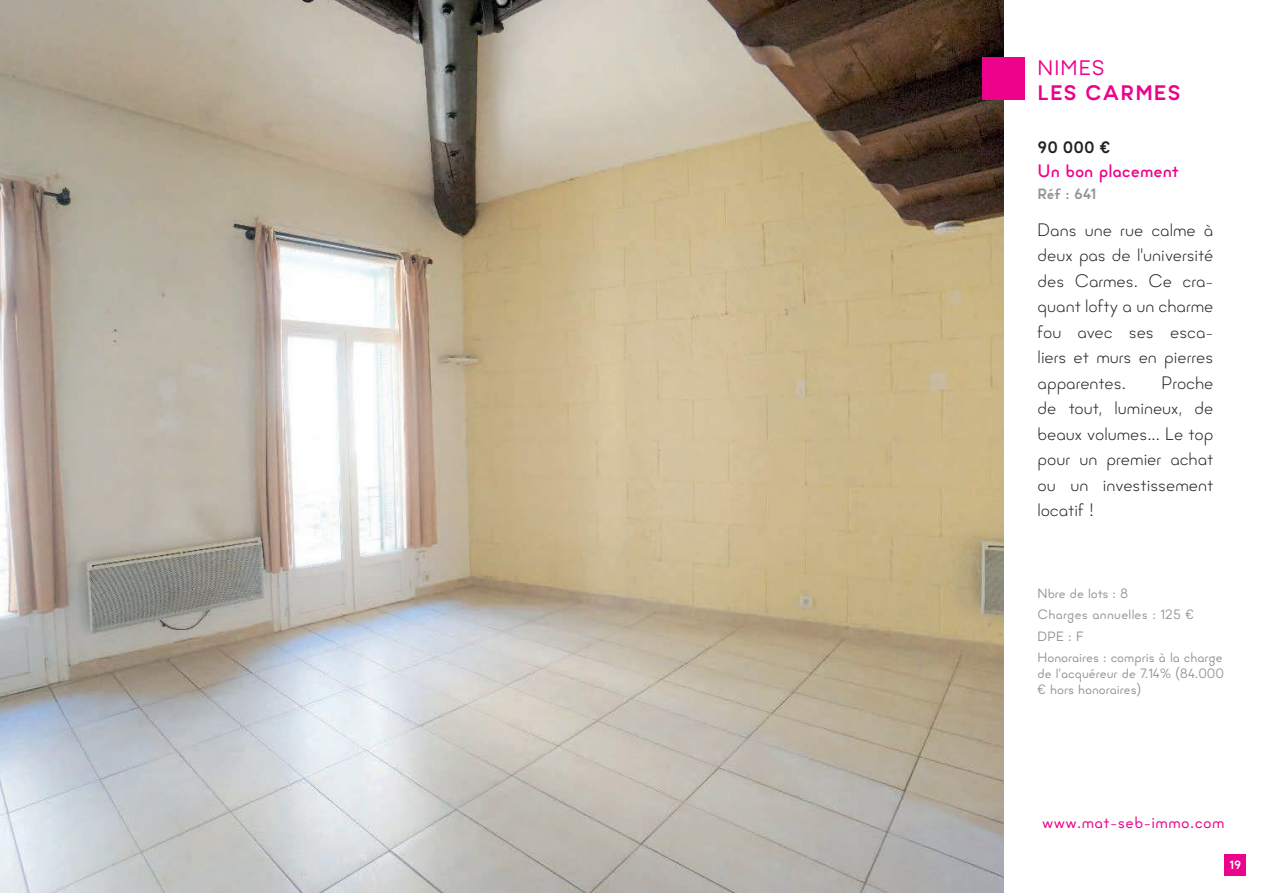
<style>
.page{position:relative;width:1263px;height:893px;background:#fff}
.page>*{position:absolute;margin:0;border:0;box-sizing:border-box;transform-origin:0 0}
.Ville_Rose{font:700 21px "Minimo";letter-spacing:.05em;color:#ed028c}
.Ville_Rose-2{font:21px "Minimo";letter-spacing:.05em;color:#ed028c}
.Annonce{font:300 18px/25.5px "Minimo";color:#231f20;text-align:justify}
.Titre{font:500 18px "Minimo";color:#ed028c}
.t1{font:16.5px "Minimo";letter-spacing:.025em;color:#ed028c}
.Prix{font:700 16.5px "Minimo";color:#231f20}
.Réf{font:700 15px "Minimo";letter-spacing:-.015em;color:#939598}
.Honoraires{font:13.5px/16.2px "Minimo";color:#939598;text-align:justify}
.Charge{font:13.5px "Minimo";letter-spacing:.02em;color:#939598}
.Nbre_de_lots{font:13.5px "Minimo";color:#939598}
.DPE{font:13.5px "Minimo";color:#939598}
.t2{font:700 12px "Minimo";color:#fff}
</style>
<div class="page">
<div style="left:1225px;top:855px;width:21px;height:21px;background:#ed028c"></div>
<img style="left:0;top:0;width:1003px;height:893px">
<div style="left:982px;top:57px;width:43px;height:43px;background:#ed028c"></div>
<p class="Ville_Rose-2" style="left:1037px;top:54px;width:69px">NIMES</p>
<p class="Ville_Rose" style="left:1037px;top:79px;width:145px">LES CARMES</p>
<p class="Prix" style="left:1037px;top:136px;width:74px">90 000 €</p>
<p class="Titre" style="left:1037px;top:159px;width:143px">Un bon placement</p>
<p class="Réf" style="left:1037px;top:184px;width:60px">Réf : 641</p>
<p class="Annonce" style="left:1037px;top:217px;width:177px">Dans une rue calme à deux pas de l'université des Carmes. Ce cra&shy;quant lofty a un charme fou avec ses esca&shy;liers et murs en pierres apparentes.</p>
<p class="Annonce" style="left:1037px;top:370px;width:177px;text-indent:124px">Proche de tout, lumineux, de beaux volumes... Le top pour un premier achat ou un investissement locatif !</p>
<p class="Nbre_de_lots" style="left:1037px;top:584px;width:92px">Nbre de lots : 8</p>
<p class="Charge" style="left:1037px;top:606px;width:158px">Charges annuelles : 125 €</p>
<p class="DPE" style="left:1037px;top:627px;width:48px">DPE : F</p>
<p class="Honoraires" style="left:1037px;top:649px;width:188px">Honoraires : compris à la charge de l’acquéreur de 7.14% (84.000 € hors honoraires)</p>
<p class="t1" style="left:1042px;top:811px;width:184px">www.mat-seb-immo.com</p>
<p class="t2" style="left:1229px;top:856px;width:13px">19</p>
</div>
